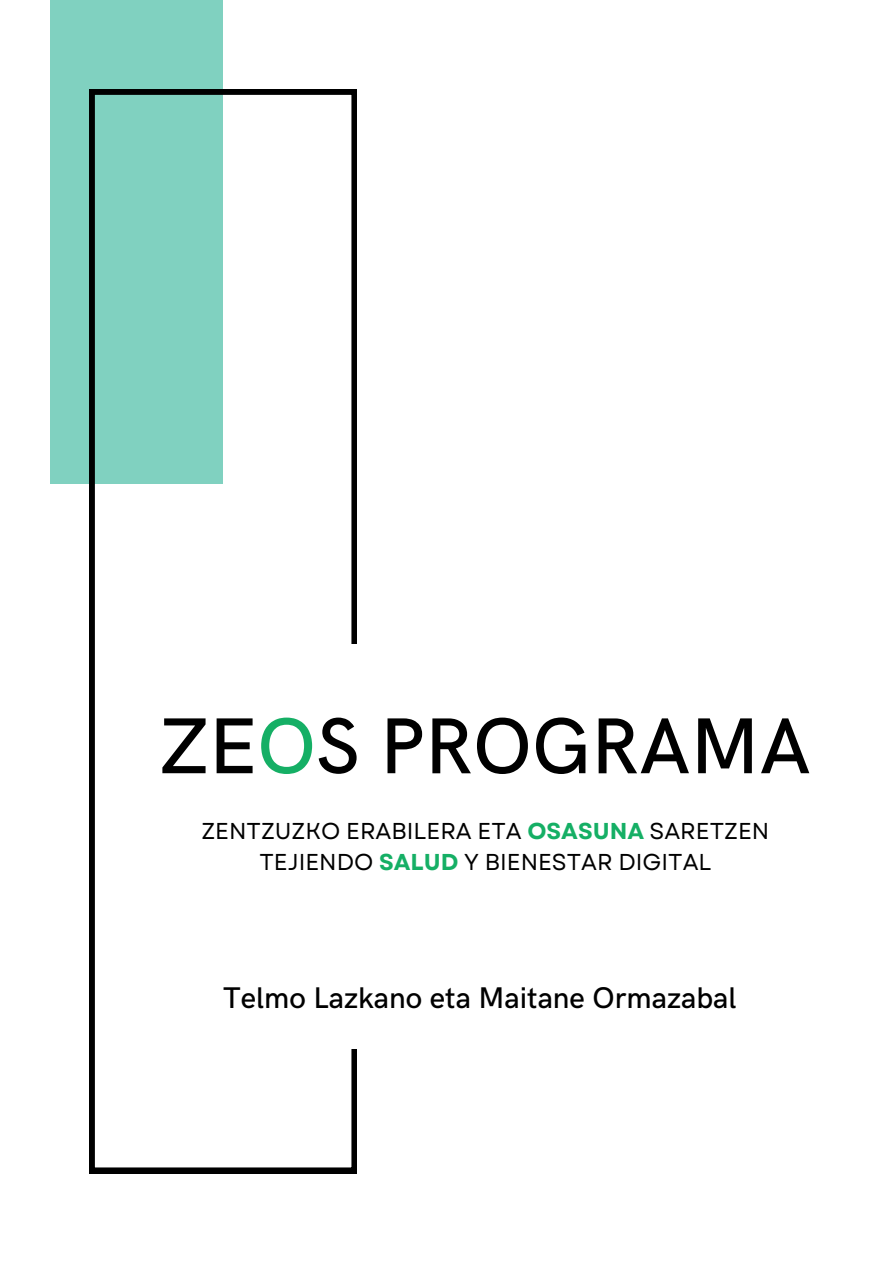
<style>
.page{position:relative;width:893px;height:1264px;background:#fff}
.page>*{position:absolute;margin:0;border:0;box-sizing:border-box;transform-origin:0 0}
.t1{font:500 79.35px "HK Grotesk";color:#000}
.t2{font:500 30px "HK Grotesk";color:#000}
.t3{font:22.95px "Garet";color:#000}
.s1{color:#15af65}
.s2{font-weight:700;color:#15af65}
</style>
<div class="page">
<div style="left:50px;top:0;width:173px;height:483px;background:#80d1c0"></div>
<svg style="left:89px;top:89px;width:268px;height:1084px"></svg>
<div style="left:326px;top:644px;width:62px;height:404px;background:#fff"></div>
<p class="t1" style="left:159px;top:701px;width:652px">ZE<span class="s1">O</span>S PROGRAMA</p>
<p class="t3" style="left:201px;top:814px;width:569px">ZENTZUZKO ERABILERA ETA <span class="s2">OSASUNA</span> SARETZEN</p>
<p class="t3" style="left:259px;top:845px;width:453px">TEJIENDO <span class="s2">SALUD</span> Y BIENESTAR DIGITAL</p>
<p class="t2" style="left:223px;top:981px;width:514px">Telmo Lazkano eta Maitane Ormazabal</p>
</div>
